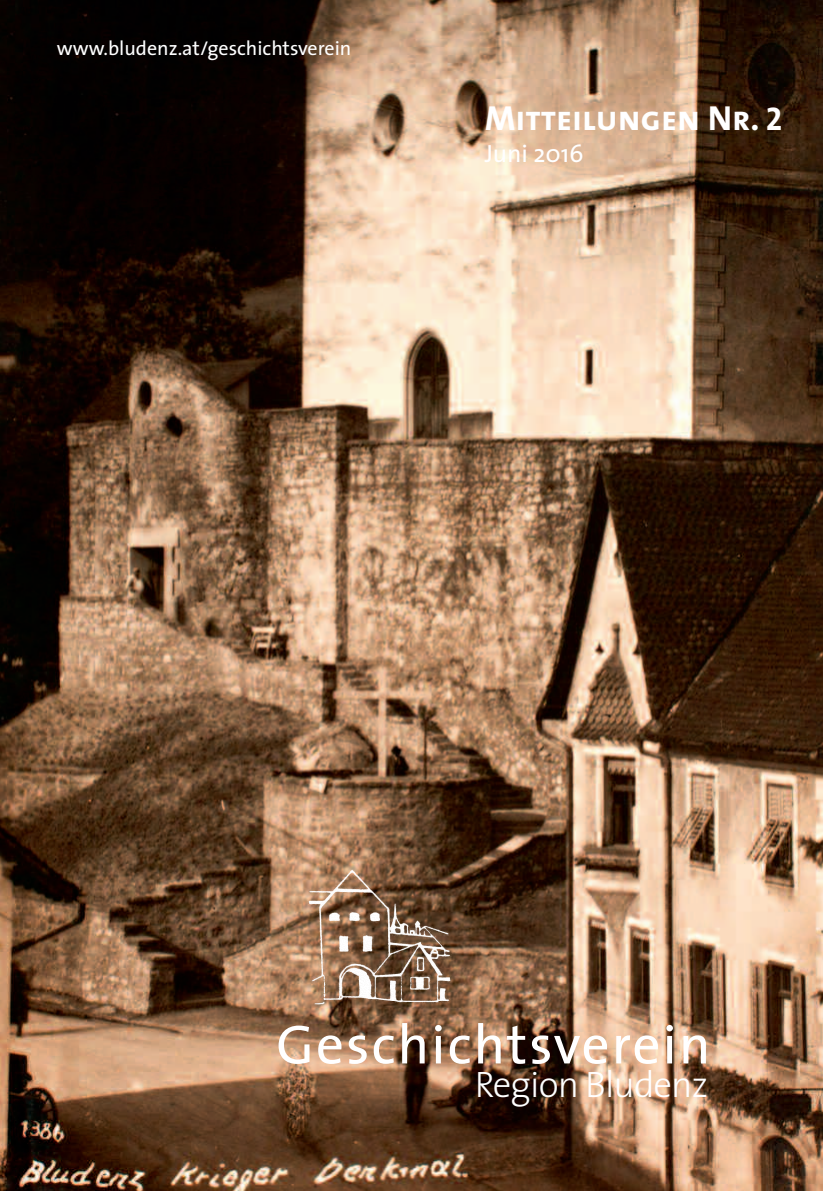
<style>
.page{position:relative;width:823px;height:1191px;background:#fff}
.page>*{position:absolute;margin:0;border:0;box-sizing:border-box;transform-origin:0 0}
.t1{font:55.4px "The Sans";letter-spacing:.035em;color:#fff}
.t2{font:300 37px "The Sans";letter-spacing:-.025em;color:#fff}
.t3{font:35px "The Sans Bold Caps";color:#fff}
.t4{font:25px "The Sans";color:#fff}
.t5{font:20px "The Sans";color:#fff}
.s1{font-size:33px}
</style>
<div class="page">
<img style="left:0;top:0;width:822px;height:1191px">
<img style="left:301px;top:864px;width:171px;height:146px">
<p class="t5" style="left:57px;top:40px;width:296px">www.bludenz.at/geschichtsverein</p>
<h3 class="t3" style="left:484px;top:106px;width:299px">Mitteilungen Nr. <span class="s1">2</span></h3>
<p class="t4" style="left:484px;top:144px;width:100px">Juni 2016</p>
<h1 class="t1" style="left:276px;top:1023px;width:435px">Geschichtsverein</h1>
<h2 class="t2" style="left:474px;top:1070px;width:234px">Region Bludenz</h2>
</div>
